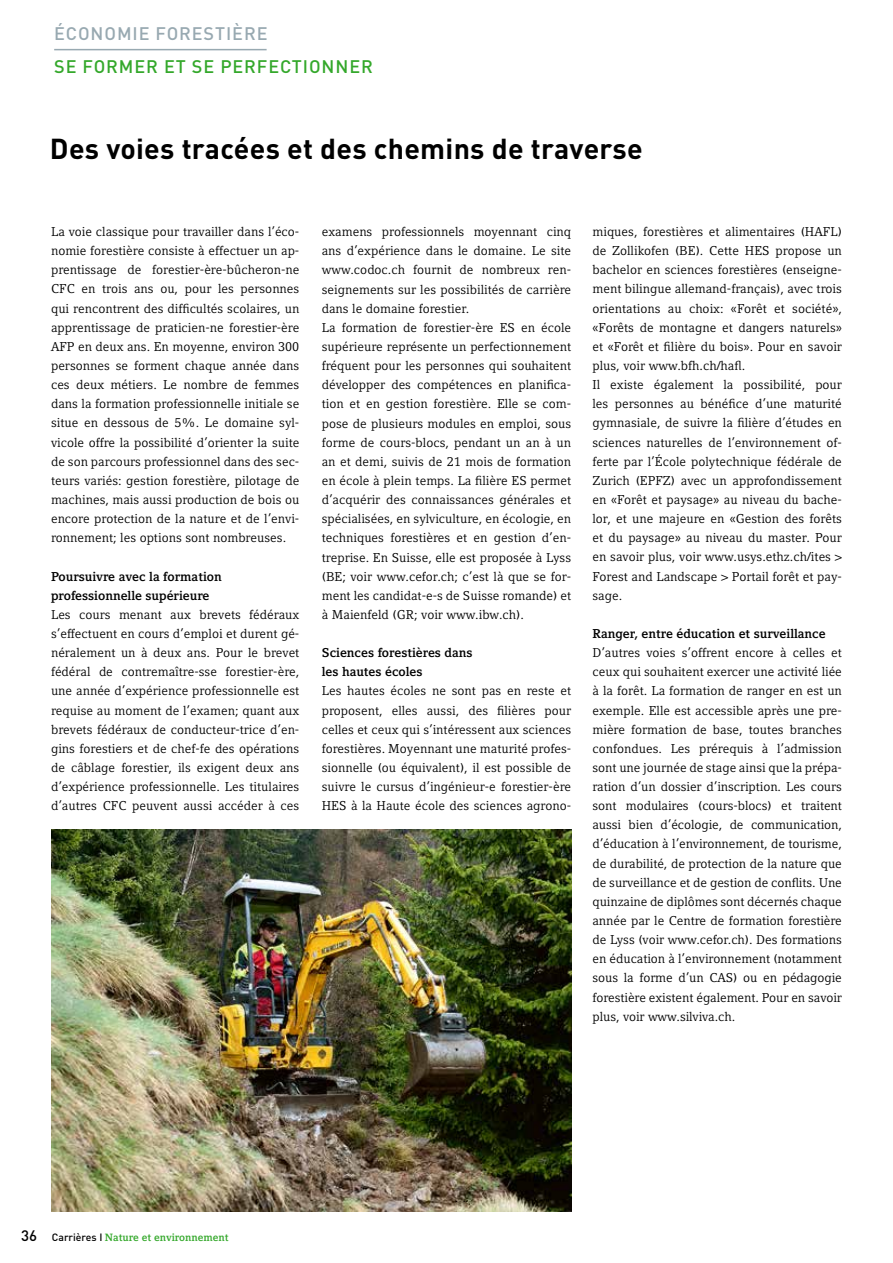
<style>
.page{position:relative;width:893px;height:1263px;background:#fff}
.page>*{position:absolute;margin:0;border:0;box-sizing:border-box;transform-origin:0 0}
.t1{font:700 28.5px "DIN";letter-spacing:.01em;color:#000}
.t2{font:500 18px "DIN";letter-spacing:.05em;color:#34a82b}
.t3{font:500 18px "DIN";letter-spacing:.05em;color:#98a9b1}
.t4{font:12.75px/19.2px "Compatil Letter LT";color:#000;text-align:justify}
.t5{font:700 12.75px/19.2px "Compatil Letter LT";color:#000}
.t6{font:700 10.5px "Compatil Letter LT";color:#34a82b}
.s1{font-family:"DIN";font-weight:500;font-size:15px;color:#000}
.s2{font-family:"DIN";font-weight:500;color:#000}
</style>
<div class="page">
<hr style="left:54px;top:49px;width:213px;height:1px;background:#98a9b1">
<img style="left:51px;top:829px;width:520px;height:383px">
<h2 class="t3" style="left:54px;top:22px;width:215px">ÉCONOMIE FORESTIÈRE</h2>
<h2 class="t2" style="left:54px;top:55px;width:320px">SE FORMER ET SE PERFECTIONNER</h2>
<h1 class="t1" style="left:50px;top:131px;width:594px">Des voies tracées et des chemins de traverse</h1>
<p class="t4" style="left:51px;top:222px;width:250px">La voie classique pour travailler dans l’éco&shy;nomie forestière consiste à effectuer un ap&shy;prentissage de forestier-ère-bûcheron-ne CFC en trois ans ou, pour les personnes qui rencontrent des difficultés scolaires, un apprentissage de praticien-ne forestier-ère AFP en deux ans. En moyenne, environ 300 personnes se forment chaque année dans ces deux métiers. Le nombre de femmes dans la formation professionnelle initiale se situe en dessous de 5%. Le domaine syl&shy;vicole offre la possibilité d’orienter la suite de son parcours professionnel dans des sec&shy;teurs variés: gestion forestière, pilotage de machines, mais aussi production de bois ou encore protection de la nature et de l’envi&shy;ronnement; les options sont nombreuses.</p>
<p class="t5" style="left:51px;top:566px;width:172px">Poursuivre avec la formation professionnelle supérieure</p>
<p class="t4" style="left:51px;top:605px;width:250px">Les cours menant aux brevets fédéraux s’effectuent en cours d’emploi et durent gé&shy;néralement un à deux ans. Pour le brevet fédéral de contremaître-sse forestier-ère, une année d’expérience professionnelle est requise au moment de l’examen; quant aux brevets fédéraux de conducteur-trice d’en&shy;gins forestiers et de chef-fe des opérations de câblage forestier, ils exigent deux ans d’expérience professionnelle. Les titulaires d’autres CFC peuvent aussi accéder à ces</p>
<p class="t4" style="left:322px;top:222px;width:251px;text-align:left">examens professionnels moyennant cinq ans d’expérience dans le domaine. Le site www.codoc.ch fournit de nombreux ren&shy;seignements sur les possibilités de carrière dans le domaine forestier.<br>La formation de forestier-ère ES en école supérieure représente un perfectionnement fréquent pour les personnes qui souhaitent développer des compétences en planifica&shy;tion et en gestion forestière. Elle se com&shy;pose de plusieurs modules en emploi, sous forme de cours-blocs, pendant un an à un an et demi, suivis de 21 mois de formation en école à plein temps. La filière ES permet d’acquérir des connaissances générales et spécialisées, en sylviculture, en écologie, en techniques forestières et en gestion d’en&shy;treprise. En Suisse, elle est proposée à Lyss (BE; voir www.cefor.ch; c’est là que se for&shy;ment les candidat-e-s de Suisse romande) et à Maienfeld (GR; voir www.ibw.ch).</p>
<p class="t5" style="left:322px;top:643px;width:152px">Sciences forestières dans les hautes écoles</p>
<p class="t4" style="left:322px;top:681px;width:251px">Les hautes écoles ne sont pas en reste et proposent, elles aussi, des filières pour celles et ceux qui s’intéressent aux sciences forestières. Moyennant une maturité profes&shy;sionnelle (ou équivalent), il est possible de suivre le cursus d’ingénieur-e forestier-ère HES à la Haute école des sciences agrono-</p>
<p class="t4" style="left:592px;top:222px;width:251px;text-align:left">miques, forestières et alimentaires (HAFL) de Zollikofen (BE). Cette HES propose un bachelor en sciences forestières (enseigne&shy;ment bilingue allemand-français), avec trois orientations au choix: «Forêt et société», «Forêts de montagne et dangers naturels» et «Forêt et filière du bois». Pour en savoir plus, voir www.bfh.ch/hafl.<br>Il existe également la possibilité, pour les personnes au bénéfice d’une maturité gymnasiale, de suivre la filière d’études en sciences naturelles de l’environnement of&shy;ferte par l’École polytechnique fédérale de Zurich (EPFZ) avec un approfondissement en «Forêt et paysage» au niveau du bache&shy;lor, et une majeure en «Gestion des forêts et du paysage» au niveau du master. Pour en savoir plus, voir www.usys.ethz.ch/ites &gt; Forest and Landscape &gt; Portail forêt et pay&shy;sage.</p>
<p class="t5" style="left:592px;top:624px;width:235px">Ranger, entre éducation et surveillance</p>
<p class="t4" style="left:592px;top:643px;width:251px">D’autres voies s’offrent encore à celles et ceux qui souhaitent exercer une activité liée à la forêt. La formation de ranger en est un exemple. Elle est accessible après une pre&shy;mière formation de base, toutes branches confondues. Les prérequis à l’admission sont une journée de stage ainsi que la prépa&shy;ration d’un dossier d’inscription. Les cours sont modulaires (cours-blocs) et traitent aussi bien d’écologie, de communication, d’éducation à l’environnement, de tourisme, de durabilité, de protection de la nature que de surveillance et de gestion de conflits. Une quinzaine de diplômes sont décernés chaque année par le Centre de formation forestière de Lyss (voir www.cefor.ch). Des formations en éducation à l’environnement (notamment sous la forme d’un CAS) ou en pédagogie forestière existent également. Pour en savoir plus, voir www.silviva.ch.</p>
<p class="t6" style="left:21px;top:1231px;width:209px"><span class="s1">36</span> <span class="s2">Carrières I</span> Nature et environnement</p>
</div>
